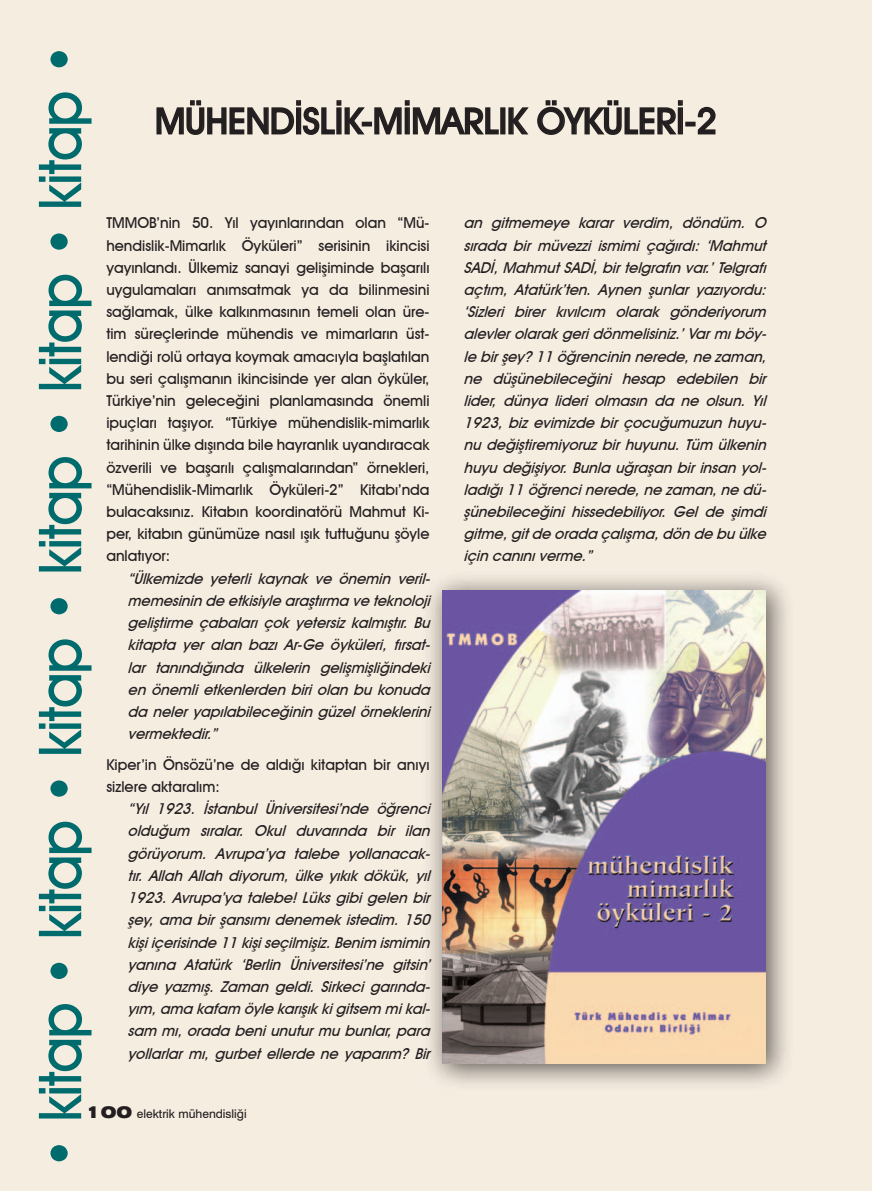
<style>
.page{position:relative;width:872px;height:1191px;background:#f6ede1}
.page>*{position:absolute;margin:0;border:0;box-sizing:border-box;transform-origin:0 0}
.t1{font:500 59.55px "Avant Garde IT Cby BT";letter-spacing:-.03em;color:#006b6d;scale:.94 1}
.t2{font:500 36px "Avant Garde IT Cby BT";color:#231f20}
.t3{font:italic 500 15px/22.2px "Avant Garde IT Cby BT";color:#231f20;text-align:justify}
.t4{font:500 15px/22.2px "Avant Garde IT Cby BT";color:#231f20;text-align:justify}
.t5{font:12px "Swiss 721 BT";color:#231f20}
.s1{font-weight:900;font-stretch:expanded;font-size:16.5px}
</style>
<div class="page">
<div style="left:89px;top:1106px;width:43px;height:12px;background:#f6ede1"></div>
<div style="left:137px;top:1109px;width:109px;height:12px;background:#f6ede1"></div>
<svg style="left:156px;top:99px;width:210px;height:37px"></svg>
<div style="left:362px;top:122px;width:10px;height:4px;border:2px solid #231f20"></div>
<svg style="left:373px;top:100px;width:126px;height:35px"></svg>
<div style="left:500px;top:107px;width:5px;height:27px;border:2px solid #231f20"></div>
<svg style="left:508px;top:107px;width:22px;height:29px"></svg>
<svg style="left:536px;top:99px;width:147px;height:37px"></svg>
<div style="left:685px;top:122px;width:10px;height:4px;border:2px solid #231f20"></div>
<svg style="left:696px;top:106px;width:20px;height:29px"></svg>
<img style="left:424px;top:572px;width:368px;height:518px">
<img style="left:442px;top:590px;width:323px;height:473px">
<h1 class="t1" style="left:24px;top:1169px;width:1200px;rotate:-90deg">• kitap • kitap • kitap • kitap • kitap • kitap •</h1>
<h2 class="t2" style="left:155px;top:99px;width:563px">MÜHENDİSLİK-MİMARLIK ÖYKÜLERİ-2</h2>
<p class="t4" style="left:106px;top:212px;width:325px">TMMOB’nin 50. Yıl yayınlarından olan “Mü&shy;hendislik-Mimarlık Öyküleri” serisinin ikincisi yayınlandı. Ülkemiz sanayi gelişiminde başarılı uygulamaları anımsatmak ya da bilinmesini sağlamak, ülke kalkınmasının temeli olan üre&shy;tim süreçlerinde mühendis ve mimarların üst&shy;lendiği rolü ortaya koymak amacıyla başlatılan bu seri çalışmanın ikincisinde yer alan öyküler, Türkiye’nin geleceğini planlamasında önemli ipuçları taşıyor. “Türkiye mühendislik-mimarlık tarihinin ülke dışında bile hayranlık uyandıracak özverili ve başarılı çalışmalarından” örnekleri, “Mühendislik-Mimarlık Öyküleri-2” Kitabı’nda bulacaksınız. Kitabın koordinatörü Mahmut Ki&shy;per, kitabın günümüze nasıl ışık tuttuğunu şöyle anlatıyor:</p>
<p class="t3" style="left:128px;top:567px;width:308px">“Ülkemizde yeterli kaynak ve önemin veril&shy;memesininde etkisiyle araştırma ve teknoloji geliştirme çabaları çok yetersiz kalmıştır. Bu kitapta yer alan bazı Ar-Ge öyküleri, fırsat&shy;lar tanındığında ülkelerin gelişmişliğindeki en önemli etkenlerden biri olan bu konuda da neleryapılabileceğiningüzelörneklerini vermektedir.”</p>
<p class="t4" style="left:106px;top:753px;width:325px">Kiper’in Önsözü’ne de aldığı kitaptan bir anıyı sizlere aktaralım:</p>
<p class="t3" style="left:128px;top:797px;width:308px">“Yıl 1923. İstanbul Üniversitesi’nde öğrenci olduğum sıralar. Okul duvarında bir ilan görüyorum. Avrupa’ya talebe yollanacak&shy;tır. Allah Allah diyorum, ülke yıkık dökük, yıl 1923. Avrupa’ya talebe! Lüks gibi gelen bir şey,ama birşansımıdenemekistedim.150 kişiiçerisinde 11kişiseçilmişiz.Benim ismimin yanına Atatürk ‘Berlin Üniversitesi’ne gitsin’ diye yazmış. Zaman geldi. Sirkeci garında&shy;yım,ama kafam öyle karışıkkigitsem mikal&shy;sam mı,orada beniunuturmubunlar,para yollarlar mı, gurbet ellerde ne yaparım? Bir</p>
<p class="t3" style="left:463px;top:212px;width:308px">an gitmemeye karar verdim, döndüm. O sırada bir müvezzi ismimi çağırdı: ‘Mahmut SADİ,MahmutSADİ,birtelgrafınvar.’Telgrafı açtım, Atatürk’ten. Aynen şunlar yazıyordu: ‘Sizleri birer kıvılcım olarak gönderiyorum alevlerolarakgeridönmelisiniz.’Varmıböy&shy;le birşey?11öğrencininnerede,ne zaman, ne düşünebileceğini hesap edebilen bir lider, dünya lideri olmasın da ne olsun. Yıl 1923, biz evimizde bir çocuğumuzun huyu&shy;nudeğiştiremiyoruzbirhuyunu.Tüm ülkenin huyudeğişiyor.Bunla uğraşanbirinsanyol&shy;ladığı11öğrencinerede,ne zaman,ne dü&shy;şünebileceğini hissedebiliyor. Gel de şimdi gitme,gitde orada çalışma,dönde buülke içincanınıverme.”</p>
<p class="t5" style="left:85px;top:1106px;width:163px"><span class="s1">100</span> elektrik mühendisliği</p>
</div>
